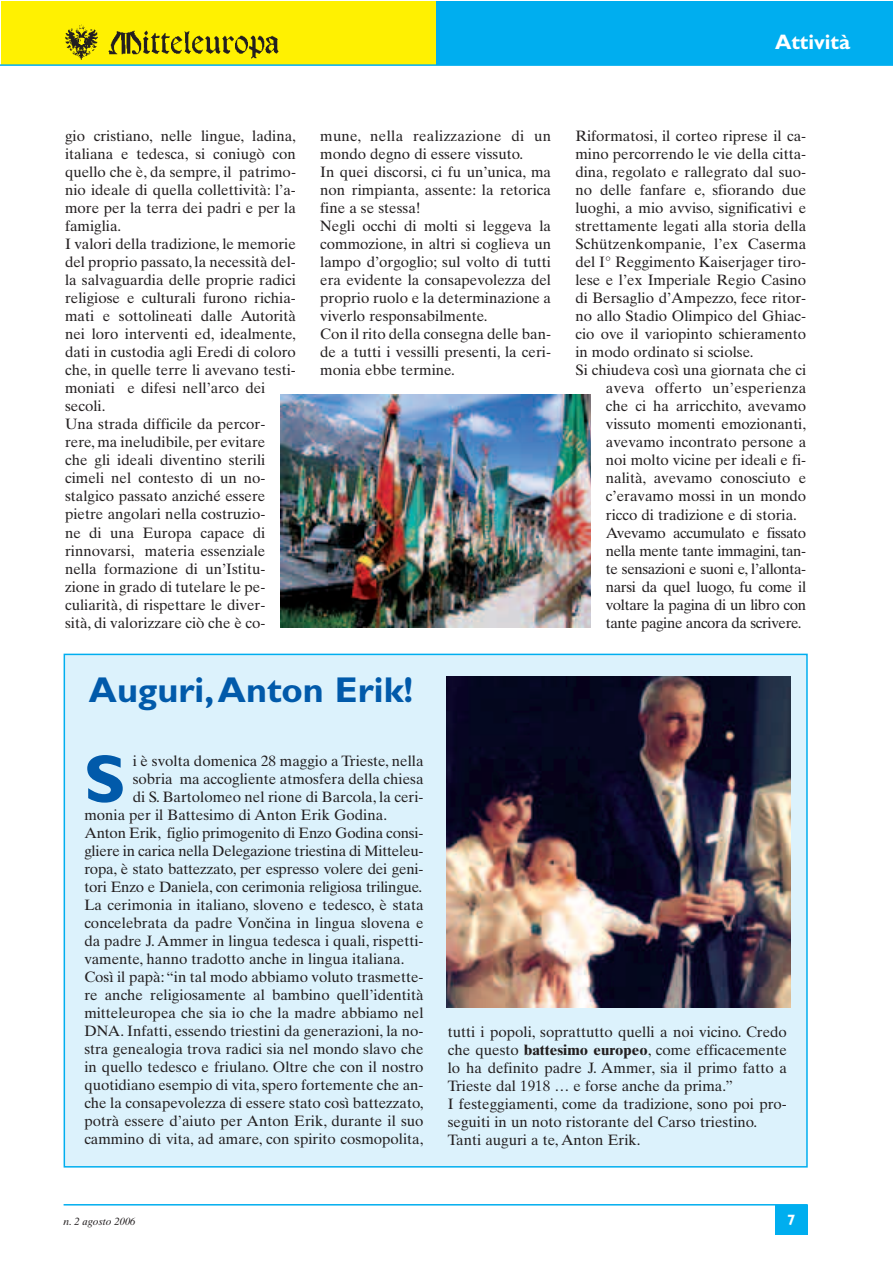
<style>
.page{position:relative;width:893px;height:1263px;background:#fff}
.page>*{position:absolute;margin:0;border:0;box-sizing:border-box;transform-origin:0 0}
.t1{font:700 67.95px "Gill Sans";color:#015aaa}
.t2{font:700 36px "Gill Sans";color:#015aaa}
.t3{font:700 21px "Gill Sans";color:#fff}
.t4{font:15px/18px "Times Ten";color:#231f20}
.t5{font:15px "Times Ten";letter-spacing:-.025em;color:#231f20}
.t6{font:15px "Times Ten";letter-spacing:.02em;color:#231f20}
.t7{font:700 15px "Gill Sans";color:#fff}
.t8{font:italic 10.5px "Times Ten";color:#231f20}
.s1{font-family:"Times Ten East A"}
.s2{font-weight:700}
</style>
<div class="page">
<div style="left:64px;top:654px;width:743px;height:513px;background:#dcf2fc"></div>
<div style="left:436px;top:1px;width:457px;height:64px;background:#00aeef"></div>
<hr style="left:64px;top:1204px;width:744px;height:1px;background:#00aeef">
<div style="left:775px;top:1205px;width:33px;height:29px;background:#00aeef"></div>
<div style="left:1px;top:1px;width:435px;height:64px;background:#fff101"></div>
<img style="left:108px;top:30px;width:171px;height:29px">
<img style="left:65px;top:24px;width:33px;height:36px">
<hr style="left:1px;top:64px;width:892px;height:2px;background:#00aeef">
<img style="left:280px;top:395px;width:311px;height:232px">
<img style="left:446px;top:676px;width:345px;height:331px">
<h3 class="t3" style="left:775px;top:34px;width:77px">Attività</h3>
<p class="t4" style="left:65px;top:129px;width:232px">gio cristiano, nelle lingue, ladina, italiana e tedesca, si coniugò con quello che è, da sempre, il patrimo&shy;nio ideale di quella collettività: l’a&shy;more per la terra dei padri e per la famiglia.<br>I valori della tradizione, le memorie del proprio passato, la necessità del&shy;la salvaguardia delle proprie radici religiose e culturali furono richia&shy;mati e sottolineati dalle Autorità nei loro interventi ed, idealmente, dati in custodia agli Eredi di coloro che, in quelle terre li avevano testi&shy;moniati e difesi nell’arco dei secoli.<br>Una strada difficile da percor&shy;rere, ma ineludibile, per evitare<br>che gli ideali diventino sterili cimeli nel contesto di un no&shy;stalgico passato anziché essere pietre angolari nella costruzio-<br>ne di una Europa capace di rinnovarsi, materia essenziale nella formazione di un’Istitu&shy;zione in grado di tutelare le pe&shy;culiarità, di rispettare le diver-<br>sità, di valorizzare ciò che è co-</p>
<p class="t4" style="left:320px;top:129px;width:232px">mune, nella realizzazione di un mondo degno di essere vissuto.<br>In quei discorsi, ci fu un’unica, ma non rimpianta, assente: la retorica fine a se stessa!<br>Negli occhi di molti si leggeva la commozione, in altri si coglieva un lampo d’orgoglio; sul volto di tutti era evidente la consapevolezza del proprio ruolo e la determinazione a viverlo responsabilmente.<br>Con il rito della consegna delle ban&shy;de a tutti i vessilli presenti, la ceri&shy;monia ebbe termine.</p>
<p class="t4" style="left:575px;top:129px;width:232px">Riformatosi, il corteo riprese il ca-</p>
<p class="t4" style="left:575px;top:147px;width:232px">mino percorrendo le vie della citta-</p>
<p class="t4" style="left:575px;top:165px;width:232px">dina, regolato e rallegrato dal suo-</p>
<p class="t4" style="left:575px;top:183px;width:232px">no delle fanfare e, sfiorando due</p>
<p class="t4" style="left:575px;top:201px;width:232px">luoghi, a mio avviso, significativi e</p>
<p class="t4" style="left:575px;top:219px;width:232px">strettamente legati alla storia della</p>
<p class="t4" style="left:575px;top:237px;width:232px">Schützenkompanie, l’ex Caserma</p>
<p class="t4" style="left:575px;top:255px;width:232px">del I° Reggimento Kaiserjager tiro-</p>
<p class="t4" style="left:575px;top:273px;width:232px">lese e l’ex Imperiale Regio Casino</p>
<p class="t4" style="left:575px;top:291px;width:232px">di Bersaglio d’Ampezzo, fece ritor-</p>
<p class="t4" style="left:575px;top:309px;width:232px">no allo Stadio Olimpico del Ghiac-</p>
<p class="t4" style="left:575px;top:327px;width:232px">cio ove il variopinto schieramento</p>
<p class="t4" style="left:575px;top:345px;width:180px">in modo ordinato si sciolse.</p>
<p class="t4" style="left:575px;top:363px;width:232px">Si chiudeva così una giornata che ci</p>
<p class="t6" style="left:606px;top:383px;width:202px">aveva offerto un’esperienza</p>
<p class="t4" style="left:606px;top:399px;width:202px">che ci ha arricchito, avevamo</p>
<p class="t4" style="left:606px;top:417px;width:202px">vissuto momenti emozionanti,</p>
<p class="t4" style="left:606px;top:435px;width:202px">avevamo incontrato persone a</p>
<p class="t4" style="left:606px;top:453px;width:202px">noi molto vicine per ideali e fi-</p>
<p class="t4" style="left:606px;top:471px;width:202px">nalità, avevamo conosciuto e</p>
<p class="t4" style="left:606px;top:489px;width:202px">c’eravamo mossi in un mondo</p>
<p class="t4" style="left:606px;top:507px;width:193px">ricco di tradizione e di storia.</p>
<p class="t5" style="left:606px;top:527px;width:202px">Avevamo accumulato e fissato</p>
<p class="t5" style="left:606px;top:545px;width:202px">nella mente tante immagini, tan-</p>
<p class="t5" style="left:606px;top:563px;width:202px">te sensazioni e suoni e, l’allonta-</p>
<p class="t5" style="left:606px;top:581px;width:202px">narsi da quel luogo, fu come il</p>
<p class="t5" style="left:606px;top:599px;width:202px">voltare la pagina di un libro con</p>
<p class="t5" style="left:606px;top:617px;width:197px">tante pagine ancora da scrivere.</p>
<h2 class="t2" style="left:89px;top:678px;width:326px">Auguri,Anton Erik!</h2>
<h1 class="t1" style="left:84px;top:756px;width:43px">S</h1>
<p class="t4" style="left:133px;top:753px;width:292px">i è svolta domenica 28 maggio a Trieste, nella</p>
<p class="t4" style="left:133px;top:771px;width:292px">sobria ma accogliente atmosfera della chiesa</p>
<p class="t4" style="left:133px;top:789px;width:292px">di S. Bartolomeo nel rione di Barcola, la ceri-</p>
<p class="t4" style="left:84px;top:807px;width:304px">monia per il Battesimo di Anton Erik Godina.</p>
<p class="t4" style="left:84px;top:825px;width:341px">Anton Erik, figlio primogenito di Enzo Godina consi-</p>
<p class="t4" style="left:84px;top:843px;width:341px">gliere in carica nella Delegazione triestina di Mitteleu-</p>
<p class="t4" style="left:84px;top:861px;width:341px">ropa, è stato battezzato, per espresso volere dei geni-</p>
<p class="t4" style="left:84px;top:879px;width:339px">tori Enzo e Daniela, con cerimonia religiosa trilingue.</p>
<p class="t4" style="left:84px;top:897px;width:341px">La cerimonia in italiano, sloveno e tedesco, è stata</p>
<p class="t4" style="left:84px;top:915px;width:341px">concelebrata da padre Von<span class="s1">č</span>ina in lingua slovena e</p>
<p class="t4" style="left:84px;top:933px;width:341px">da padre J. Ammer in lingua tedesca i quali, rispetti-</p>
<p class="t4" style="left:84px;top:951px;width:322px">vamente, hanno tradotto anche in lingua italiana.</p>
<p class="t4" style="left:84px;top:969px;width:341px">Così il papà: “in tal modo abbiamo voluto trasmette-</p>
<p class="t4" style="left:84px;top:987px;width:341px">re anche religiosamente al bambino quell’identità</p>
<p class="t4" style="left:84px;top:1005px;width:341px">mitteleuropea che sia io che la madre abbiamo nel</p>
<p class="t4" style="left:84px;top:1023px;width:341px">DNA. Infatti, essendo triestini da generazioni, la no-</p>
<p class="t4" style="left:84px;top:1041px;width:341px">stra genealogia trova radici sia nel mondo slavo che</p>
<p class="t4" style="left:84px;top:1059px;width:341px">in quello tedesco e friulano. Oltre che con il nostro</p>
<p class="t4" style="left:84px;top:1077px;width:341px">quotidiano esempio di vita, spero fortemente che an-</p>
<p class="t4" style="left:84px;top:1095px;width:341px">che la consapevolezza di essere stato così battezzato,</p>
<p class="t4" style="left:84px;top:1113px;width:341px">potrà essere d’aiuto per Anton Erik, durante il suo</p>
<p class="t4" style="left:84px;top:1131px;width:341px">cammino di vita, ad amare, con spirito cosmopolita,</p>
<p class="t4" style="left:448px;top:1024px;width:341px">tutti i popoli, soprattutto quelli a noi vicino. Credo che questo <span class="s2">battesimo europeo</span>, come efficacemente lo ha definito padre J. Ammer, sia il primo fatto a Trieste dal 1918 … e forse anche da prima.”<br>I festeggiamenti, come da tradizione, sono poi pro&shy;seguiti in un noto ristorante del Carso triestino.<br>Tanti auguri a te, Anton Erik.</p>
<p class="t8" style="left:64px;top:1217px;width:73px">n. 2 agosto 2006</p>
<p class="t7" style="left:787px;top:1214px;width:10px">7</p>
</div>
